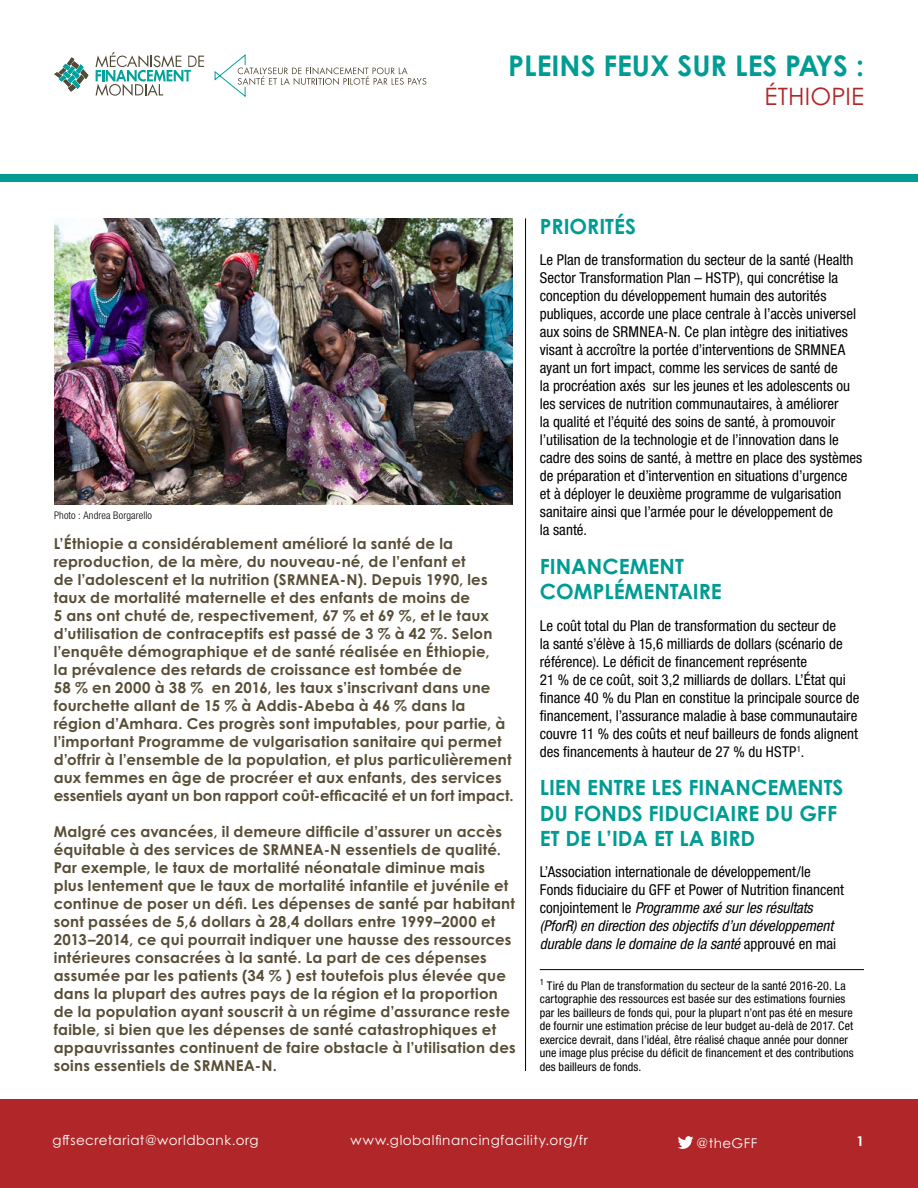
<style>
.page{position:relative;width:918px;height:1188px;background:#fff}
.page>*{position:absolute;margin:0;border:0;box-sizing:border-box;transform-origin:0 0}
.t1{font:700 28.5px "Century Gothic Std";color:#009c94}
.t2{font:24px "Century Gothic Std";letter-spacing:.005em;color:#b12729}
.t3{font:700 21px/25.2px "Century Gothic Std";color:#009c94}
.Intro_Graph{font:700 15px/18px "Century Gothic Std";letter-spacing:.015em;color:#584e37}
.Body_Copy{font:condensed 15px/18px "Helvetica Neue LT Std";color:#000}
.t4{font:13.5px "Century Gothic Pro Cyr";letter-spacing:.04em;color:#fff}
.t5{font:700 13.5px "Century Gothic Std";color:#fff}
.Body_Copy-2{font:condensed 12px/13.5px "Helvetica Neue LT Std";letter-spacing:.01em;color:#000}
.t6{font:300 condensed 10.5px "Helvetica Neue LT Std";letter-spacing:.01em;color:#000}
.s1{font-style:italic}
</style>
<div class="page">
<div style="left:0;top:1099px;width:918px;height:89px;background:#b12729"></div>
<svg style="left:678px;top:1136px;width:15px;height:13px"></svg>
<svg style="left:96px;top:52px;width:108px;height:44px"></svg>
<svg style="left:54px;top:57px;width:35px;height:30px"></svg>
<svg style="left:77px;top:75px;width:7px;height:9px"></svg>
<svg style="left:72px;top:80px;width:8px;height:9px"></svg>
<svg style="left:68px;top:84px;width:8px;height:8px"></svg>
<svg style="left:214px;top:54px;width:212px;height:44px"></svg>
<img style="left:54px;top:218px;width:458px;height:286px">
<div style="left:0;top:174px;width:918px;height:8px;background:#009c94"></div>
<hr style="left:525px;top:218px;width:1px;height:853px;background:#000">
<hr style="left:540px;top:969px;width:324px;height:1px;background:#000">
<h1 class="t1" style="left:508px;top:48px;width:357px">PLEINS FEUX SUR LES PAYS :</h1>
<h2 class="t2" style="left:764px;top:82px;width:101px">ÉTHIOPIE</h2>
<p class="t6" style="left:54px;top:509px;width:99px">Photo : Andrea Borgarello</p>
<p class="Intro_Graph" style="left:54px;top:534px;width:413px">L’Éthiopie a considérablement amélioré la santé de la reproduction, de la mère, du nouveau-né, de l’enfant et</p>
<p class="Intro_Graph" style="left:54px;top:570px;width:435px">de l’adolescent et la nutrition (SRMNEA-N). Depuis 1990, les taux de mortalité maternelle et des enfants de moins de</p>
<p class="Intro_Graph" style="left:54px;top:606px;width:440px">5 ans ont chuté de, respectivement, 67 % et 69 %, et le taux d’utilisation de contraceptifs est passé de 3 % à 42 %. Selon l’enquête démographique et de santé réalisée en Éthiopie,</p>
<p class="Intro_Graph" style="left:54px;top:660px;width:410px">la prévalence des retards de croissance est tombée de</p>
<p class="Intro_Graph" style="left:54px;top:678px;width:462px">58 % en 2000 à 38 % en 2016, les taux s’inscrivant dans une fourchette allant de 15 % à Addis-Abeba à 46 % dans la région d’Amhara. Ces progrès sont imputables, pour partie, à l’important Programme de vulgarisation sanitaire qui permet d’offrir à l’ensemble de la population, et plus particulièrement aux femmes en âge de procréer et aux enfants, des services essentiels ayant un bon rapport coût-efficacité et un fort impact.</p>
<p class="Intro_Graph" style="left:54px;top:822px;width:463px">Malgré ces avancées, il demeure difficile d’assurer un accès équitable à des services de SRMNEA-N essentiels de qualité.<br>Par exemple, le taux de mortalité néonatale diminue mais plus lentement que le taux de mortalité infantile et juvénile et continue de poser un défi. Les dépenses de santé par habitant sont passées de 5,6 dollars à 28,4 dollars entre 1999–2000 et 2013–2014, ce qui pourrait indiquer une hausse des ressources intérieures consacrées à la santé. La part de ces dépenses assumée par les patients (34 % ) est toutefois plus élevée que dans la plupart des autres pays de la région et la proportion de la population ayant souscrit à un régime d’assurance reste faible, si bien que les dépenses de santé catastrophiques et appauvrissantes continuent de faire obstacle à l’utilisation des soins essentiels de SRMNEA-N.</p>
<p class="t3" style="left:540px;top:213px;width:98px">PRIORITÉS</p>
<p class="Body_Copy" style="left:540px;top:251px;width:324px">Le Plan de transformation du secteur de la santé (Health Sector Transformation Plan – HSTP), qui concrétise la conception du développement humain des autorités publiques, accorde une place centrale à l’accès universel aux soins de SRMNEA-N. Ce plan intègre des initiatives visant à accroître la portée d’interventions de SRMNEA ayant un fort impact, comme les services de santé de<br>la procréation axés sur les jeunes et les adolescents ou les services de nutrition communautaires, à améliorer<br>la qualité et l’équité des soins de santé, à promouvoir l’utilisation de la technologie et de l’innovation dans le cadre des soins de santé, à mettre en place des systèmes de préparation et d’intervention en situations d’urgence<br>et à déployer le deuxième programme de vulgarisation sanitaire ainsi que l’armée pour le développement de</p>
<p class="Body_Copy" style="left:540px;top:521px;width:49px">la santé.</p>
<p class="t3" style="left:540px;top:553px;width:184px">FINANCEMENT<br>COMPLÉMENTAIRE</p>
<p class="Body_Copy" style="left:540px;top:616px;width:304px">Le coût total du Plan de transformation du secteur de la santé s’élève à 15,6 milliards de dollars (scénario de référence). Le déficit de financement représente</p>
<p class="Body_Copy" style="left:540px;top:670px;width:321px">21 % de ce coût, soit 3,2 milliards de dollars. L’État qui finance 40 % du Plan en constitue la principale source de financement, l’assurance maladie à base communautaire couvre 11 % des coûts et neuf bailleurs de fonds alignent des financements à hauteur de 27 % du HSTP<sup>1</sup>.</p>
<p class="t3" style="left:540px;top:775px;width:305px">LIEN ENTRE LES FINANCEMENTS<br>DU FONDS FIDUCIAIRE DU GFF</p>
<p class="t3" style="left:540px;top:825px;width:217px">ET DE L’IDA ET LA BIRD</p>
<p class="Body_Copy" style="left:540px;top:863px;width:306px">L’Association internationale de développement/le Fonds fiduciaire du GFF et Power of Nutrition financent conjointement le <span class="s1">Programme axé sur les résultats (PforR) en direction des objectifs d’un développement durable dans le domaine de la santé</span> approuvé en mai</p>
<p class="Body_Copy-2" style="left:540px;top:979px;width:316px"><sup>1</sup> Tiré du Plan de transformation du secteur de la santé 2016-20. La cartographie des ressources est basée sur des estimations fournies par les bailleurs de fonds qui, pour la plupart n’ont pas été en mesure de fournir une estimation précise de leur budget au-delà de 2017. Cet exercice devrait, dans l’idéal, être réalisé chaque année pour donner une image plus précise du déficit de financement et des contributions des bailleurs de fonds.</p>
<p class="t4" style="left:53px;top:1132px;width:208px">gffsecretariat@worldbank.org</p>
<p class="t4" style="left:351px;top:1132px;width:239px">www.globalfinancingfacility.org/fr</p>
<p class="t4" style="left:697px;top:1135px;width:62px">@theGFF</p>
<p class="t5" style="left:856px;top:1133px;width:9px">1</p>
</div>
